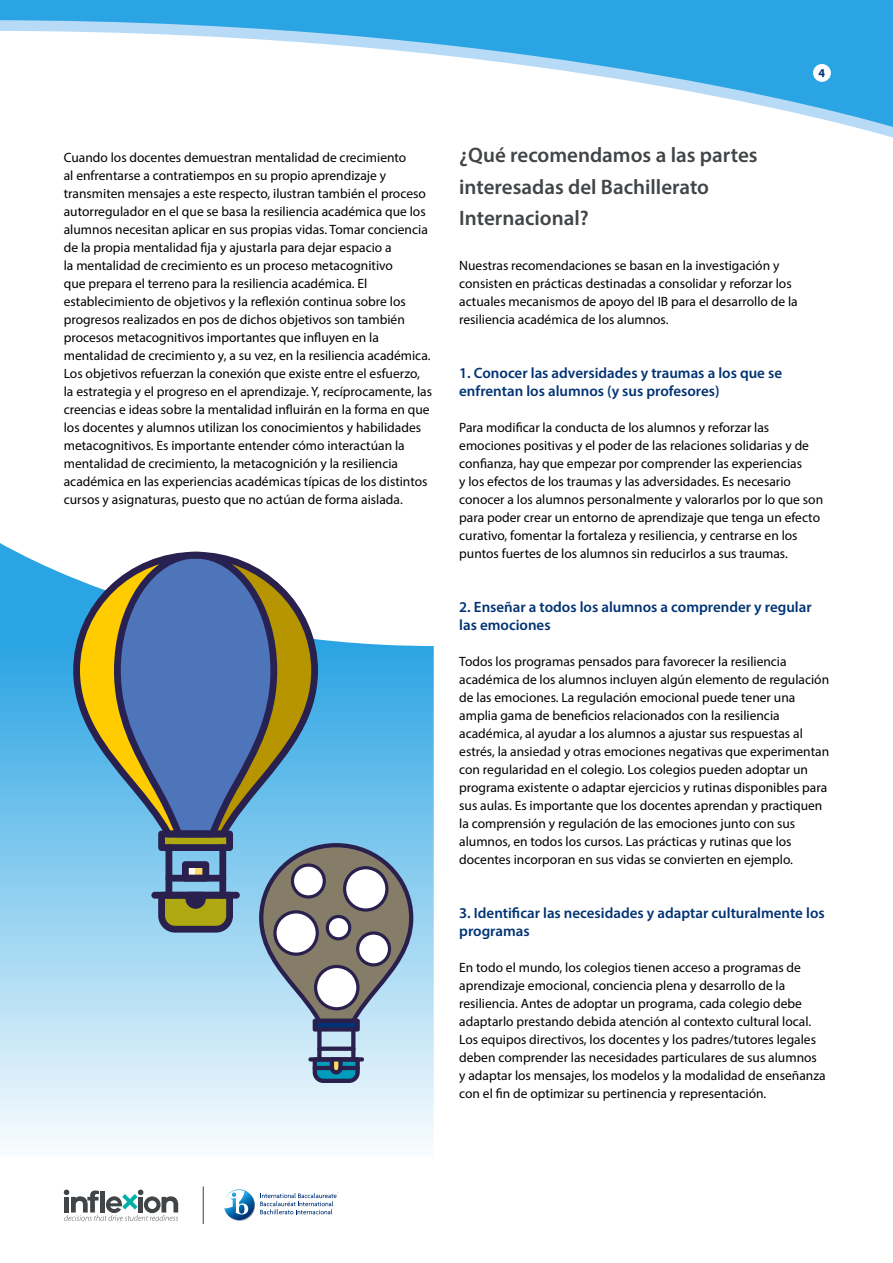
<style>
.page{position:relative;width:893px;height:1263px;background:#fff}
.page>*{position:absolute;margin:0;border:0;box-sizing:border-box;transform-origin:0 0}
.H2__colour_29_26_41{font:600 21px/31.5px "Myriad Pro";color:#424547}
.H3__colour_100_67_0{font:600 15px/18px "Myriad Pro";color:#003374}
.t1{font:13.5px/18px "Myriad Pro";color:#000}
.t2{font:700 12px "Myriad Pro";color:#003374}
</style>
<div class="page">
<svg style="left:0;top:0;width:893px;height:131px"></svg>
<div style="left:813px;top:64px;width:18px;height:18px;background:#fff;border-radius:50%"></div>
<svg style="left:224px;top:1189px;width:114px;height:32px"></svg>
<svg style="left:64px;top:1189px;width:114px;height:32px"></svg>
<hr style="left:203px;top:1186px;width:1px;height:38px;background:#424547">
<svg style="left:0;top:543px;width:203px;height:101px;fill:#2aa4e3"></svg>
<div style="left:0;top:644px;width:434px;height:523px;background:linear-gradient(to bottom,#2ba4e3,#fefefe)"></div>
<div style="left:317px;top:1027px;width:5px;height:34px;background:#29204e;border-radius:2px"></div>
<svg style="left:351px;top:1027px;width:4px;height:34px"></svg>
<svg style="left:308px;top:1057px;width:56px;height:4px"></svg>
<div style="left:317px;top:1046px;width:38px;height:5px;background:#29204e;border-radius:2px"></div>
<svg style="left:313px;top:1057px;width:47px;height:26px"></svg>
<hr style="left:313px;top:1066px;width:21px;height:4px;background:#29204e;border-radius:2px">
<hr style="left:338px;top:1066px;width:22px;height:4px;background:#29204e;border-radius:2px">
<svg style="left:77px;top:639px;width:336px;height:392px;background:#88b3ca"></svg>
<svg style="left:73px;top:552px;width:245px;height:285px"></svg>
<svg style="left:114px;top:552px;width:163px;height:285px;background:#5e789d"></svg>
<p class="t2" style="left:819px;top:65px;width:8px">4</p>
<p class="t1" style="left:64px;top:148px;width:370px">Cuando los docentes demuestran mentalidad de crecimiento<br>al enfrentarse a contratiempos en su propio aprendizaje y transmiten mensajes a este respecto, ilustran también el proceso autorregulador en el que se basa la resiliencia académica que los alumnos necesitan aplicar en sus propias vidas. Tomar conciencia de la propia mentalidad fija y ajustarla para dejar espacio a<br>la mentalidad de crecimiento es un proceso metacognitivo<br>que prepara el terreno para la resiliencia académica. El establecimiento de objetivos y la reflexión continua sobre los progresos realizados en pos de dichos objetivos son también procesos metacognitivos importantes que influyen en la mentalidad de crecimiento y, a su vez, en la resiliencia académica.<br>Los objetivos refuerzan la conexión que existe entre el esfuerzo, la estrategia y el progreso en el aprendizaje. Y, recíprocamente, las creencias e ideas sobre la mentalidad influirán en la forma en que los docentes y alumnos utilizan los conocimientos y habilidades metacognitivos. Es importante entender cómo interactúan la mentalidad de crecimiento, la metacognición y la resiliencia académica en las experiencias académicas típicas de los distintos cursos y asignaturas, puesto que no actúan de forma aislada.</p>
<p class="H2__colour_29_26_41" style="left:459px;top:139px;width:300px">¿Qué recomendamos a las partes interesadas del Bachillerato<br>Internacional?</p>
<p class="t1" style="left:459px;top:256px;width:340px">Nuestras recomendaciones se basan en la investigación y consisten en prácticas destinadas a consolidar y reforzar los actuales mecanismos de apoyo del IB para el desarrollo de la resiliencia académica de los alumnos.</p>
<p class="H3__colour_100_67_0" style="left:459px;top:364px;width:324px">1. Conocer las adversidades y traumas a los que se enfrentan los alumnos (y sus profesores)</p>
<p class="t1" style="left:459px;top:418px;width:365px">Para modificar la conducta de los alumnos y reforzar las emociones positivas y el poder de las relaciones solidarias y de confianza, hay que empezar por comprender las experiencias<br>y los efectos de los traumas y las adversidades. Es necesario conocer a los alumnos personalmente y valorarlos por lo que son para poder crear un entorno de aprendizaje que tenga un efecto curativo, fomentar la fortaleza y resiliencia, y centrarse en los puntos fuertes de los alumnos sin reducirlos a sus traumas.</p>
<p class="H3__colour_100_67_0" style="left:459px;top:598px;width:354px">2. Enseñar a todos los alumnos a comprender y regular las emociones</p>
<p class="t1" style="left:459px;top:652px;width:371px">Todos los programas pensados para favorecer la resiliencia académica de los alumnos incluyen algún elemento de regulación de las emociones. La regulación emocional puede tener una amplia gama de beneficios relacionados con la resiliencia académica, al ayudar a los alumnos a ajustar sus respuestas al estrés, la ansiedad y otras emociones negativas que experimentan con regularidad en el colegio. Los colegios pueden adoptar un programa existente o adaptar ejercicios y rutinas disponibles para sus aulas. Es importante que los docentes aprendan y practiquen la comprensión y regulación de las emociones junto con sus alumnos, en todos los cursos. Las prácticas y rutinas que los docentes incorporan en sus vidas se convierten en ejemplo.</p>
<p class="H3__colour_100_67_0" style="left:459px;top:904px;width:367px">3. Identificar las necesidades y adaptar culturalmente los programas</p>
<p class="t1" style="left:459px;top:958px;width:368px">En todo el mundo, los colegios tienen acceso a programas de aprendizaje emocional, conciencia plena y desarrollo de la resiliencia. Antes de adoptar un programa, cada colegio debe adaptarlo prestando debida atención al contexto cultural local.<br>Los equipos directivos, los docentes y los padres/tutores legales deben comprender las necesidades particulares de sus alumnos y adaptar los mensajes, los modelos y la modalidad de enseñanza con el fin de optimizar su pertinencia y representación.</p>
</div>
